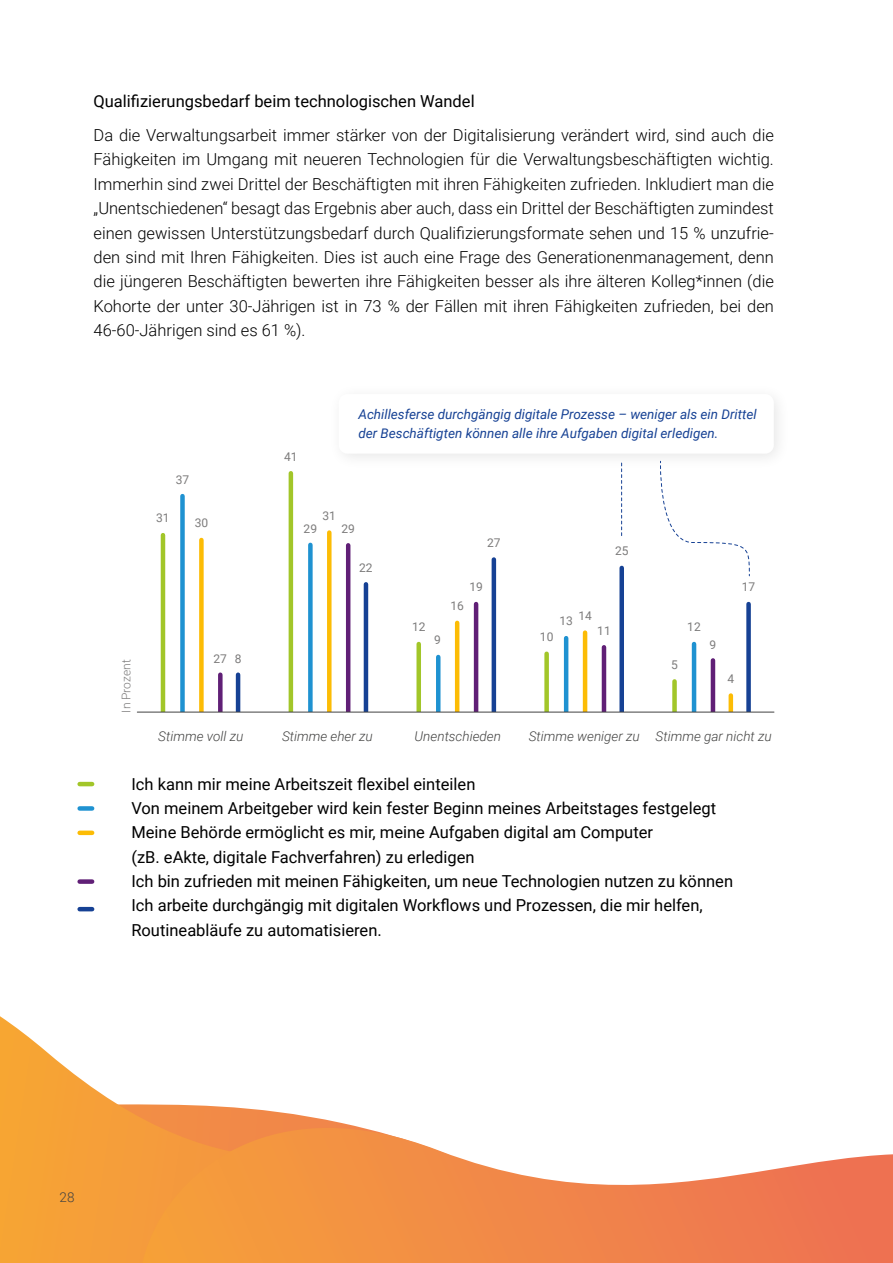
<style>
.page{position:relative;width:893px;height:1263px;background:#fff}
.page>*{position:absolute;margin:0;border:0;box-sizing:border-box;transform-origin:0 0}
.t1{font:300 16.5px/24.3px "Roboto";color:#000;text-align:justify}
.t2{font:16.5px/24.3px "Roboto";color:#000}
.t3{font:italic 13.5px/19.5px "Roboto";color:#164194}
.t4{font:italic 300 13.5px "Roboto";color:#424241}
.t5{font:300 13.5px "Roboto";color:#424241}
.t6{font:12px "Roboto";color:#7c7b7b}
.t7{font:300 12px "Roboto";color:#7c7b7b}
</style>
<div class="page">
<div style="left:180px;top:496px;width:5px;height:216px;background:#1f92d1"></div>
<div style="left:308px;top:545px;width:5px;height:167px;background:#1f92d1"></div>
<hr style="left:436px;top:657px;width:4px;height:55px;background:#1f92d1">
<hr style="left:564px;top:638px;width:4px;height:74px;background:#1f92d1">
<hr style="left:692px;top:644px;width:4px;height:68px;background:#1f92d1">
<hr style="left:80px;top:782px;width:12px;height:4px;background:#a2c629">
<div style="left:80px;top:806px;width:12px;height:5px;background:#1f92d1"></div>
<div style="left:80px;top:830px;width:12px;height:5px;background:#fcbc05"></div>
<div style="left:80px;top:879px;width:12px;height:5px;background:#601f76"></div>
<hr style="left:80px;top:907px;width:12px;height:4px;background:#164194">
<hr style="left:161px;top:535px;width:4px;height:177px;background:#a2c629">
<div style="left:199px;top:540px;width:5px;height:172px;background:#fcbc05"></div>
<div style="left:218px;top:675px;width:5px;height:37px;background:#601f76"></div>
<hr style="left:236px;top:675px;width:4px;height:37px;background:#164194">
<hr style="left:346px;top:545px;width:4px;height:167px;background:#601f76">
<hr style="left:364px;top:584px;width:4px;height:128px;background:#164194">
<hr style="left:474px;top:604px;width:4px;height:108px;background:#601f76">
<hr style="left:492px;top:559px;width:4px;height:153px;background:#164194">
<hr style="left:602px;top:647px;width:4px;height:65px;background:#601f76">
<div style="left:619px;top:568px;width:5px;height:144px;background:#164194"></div>
<hr style="left:729px;top:695px;width:4px;height:17px;background:#fcbc05">
<div style="left:746px;top:604px;width:5px;height:108px;background:#164194"></div>
<hr style="left:289px;top:473px;width:4px;height:239px;background:#a2c629">
<div style="left:327px;top:532px;width:5px;height:180px;background:#fcbc05"></div>
<div style="left:416px;top:644px;width:5px;height:68px;background:#a2c629"></div>
<hr style="left:455px;top:623px;width:4px;height:89px;background:#fcbc05">
<div style="left:544px;top:654px;width:5px;height:58px;background:#a2c629"></div>
<hr style="left:583px;top:633px;width:4px;height:79px;background:#fcbc05">
<div style="left:672px;top:681px;width:5px;height:31px;background:#a2c629"></div>
<hr style="left:711px;top:660px;width:4px;height:52px;background:#601f76">
<hr style="left:137px;top:712px;width:637px;height:1px;background:#424241">
<svg style="left:660px;top:460px;width:90px;height:117px"></svg>
<svg style="left:621px;top:463px;width:1px;height:73px"></svg>
<svg style="left:0;top:1016px;width:363px;height:247px"></svg>
<svg style="left:142px;top:1128px;width:751px;height:135px"></svg>
<p class="t2" style="left:94px;top:88px;width:383px">Qualifizierungsbedarf beim technologischen Wandel</p>
<p class="t1" style="left:94px;top:122px;width:682px">Da die Verwaltungsarbeit immer stärker von der Digitalisierung verändert wird, sind auch die Fähigkeiten im Umgang mit neueren Technologien für die Verwaltungsbeschäftigten wichtig.<br>Immerhin sind zwei Drittel der Beschäftigten mit ihren Fähigkeiten zufrieden. Inkludiert man die „Unentschiedenen“ besagt das Ergebnis aber auch, dass ein Drittel der Beschäftigten zumindest einen gewissen Unterstützungsbedarf durch Qualifizierungsformate sehen und 15 % unzufrie&shy;den sind mit Ihren Fähigkeiten. Dies ist auch eine Frage des Generationenmanagement, denn die jüngeren Beschäftigten bewerten ihre Fähigkeiten besser als ihre älteren Kolleg*innen (die Kohorte der unter 30-Jährigen ist in 73 % der Fällen mit ihren Fähigkeiten zufrieden, bei den 46-60-Jährigen sind es 61 %).</p>
<p class="t7" style="left:118px;top:713px;width:55px;rotate:-90deg">In Prozent</p>
<p class="t6" style="left:176px;top:471px;width:15px">37</p>
<p class="t6" style="left:156px;top:510px;width:15px">31</p>
<p class="t6" style="left:195px;top:515px;width:15px">30</p>
<p class="t6" style="left:214px;top:650px;width:29px">27 8</p>
<p class="t6" style="left:284px;top:448px;width:15px">41</p>
<p class="t3" style="left:358px;top:404px;width:400px">Achillesferse durchgängig digitale Prozesse – weniger als ein Drittel der Beschäftigten können alle ihre Aufgaben digital erledigen.</p>
<p class="t6" style="left:323px;top:507px;width:15px">31</p>
<p class="t6" style="left:304px;top:520px;width:15px">29</p>
<p class="t6" style="left:341px;top:520px;width:15px">29</p>
<p class="t6" style="left:359px;top:559px;width:15px">22</p>
<p class="t6" style="left:487px;top:534px;width:15px">27</p>
<p class="t6" style="left:412px;top:618px;width:15px">12</p>
<p class="t6" style="left:434px;top:632px;width:8px">9</p>
<p class="t6" style="left:469px;top:579px;width:15px">19</p>
<p class="t6" style="left:450px;top:597px;width:15px">16</p>
<p class="t6" style="left:615px;top:542px;width:15px">25</p>
<p class="t6" style="left:578px;top:607px;width:15px">14</p>
<p class="t6" style="left:559px;top:613px;width:15px">13</p>
<p class="t6" style="left:597px;top:622px;width:15px">11</p>
<p class="t6" style="left:540px;top:628px;width:15px">10</p>
<p class="t6" style="left:742px;top:579px;width:15px">17</p>
<p class="t6" style="left:671px;top:656px;width:8px">5</p>
<p class="t6" style="left:687px;top:619px;width:15px">12</p>
<p class="t6" style="left:710px;top:636px;width:8px">9</p>
<p class="t6" style="left:727px;top:670px;width:8px">4</p>
<p class="t4" style="left:158px;top:726px;width:87px">Stimme voll zu</p>
<p class="t4" style="left:282px;top:726px;width:92px">Stimme eher zu</p>
<p class="t4" style="left:415px;top:726px;width:88px">Unentschieden</p>
<p class="t4" style="left:529px;top:726px;width:245px">Stimme weniger zu Stimme gar nicht zu</p>
<p class="t2" style="left:131px;top:771px;width:603px">Ich kann mir meine Arbeitszeit flexibel einteilen<br>Von meinem Arbeitgeber wird kein fester Beginn meines Arbeitstages festgelegt Meine Behörde ermöglicht es mir, meine Aufgaben digital am Computer<br>(zB. eAkte, digitale Fachverfahren) zu erledigen<br>Ich bin zufrieden mit meinen Fähigkeiten, um neue Technologien nutzen zu können Ich arbeite durchgängig mit digitalen Workflows und Prozessen, die mir helfen, Routineabläufe zu automatisieren.</p>
<p class="t5" style="left:60px;top:1187px;width:16px">28</p>
</div>
